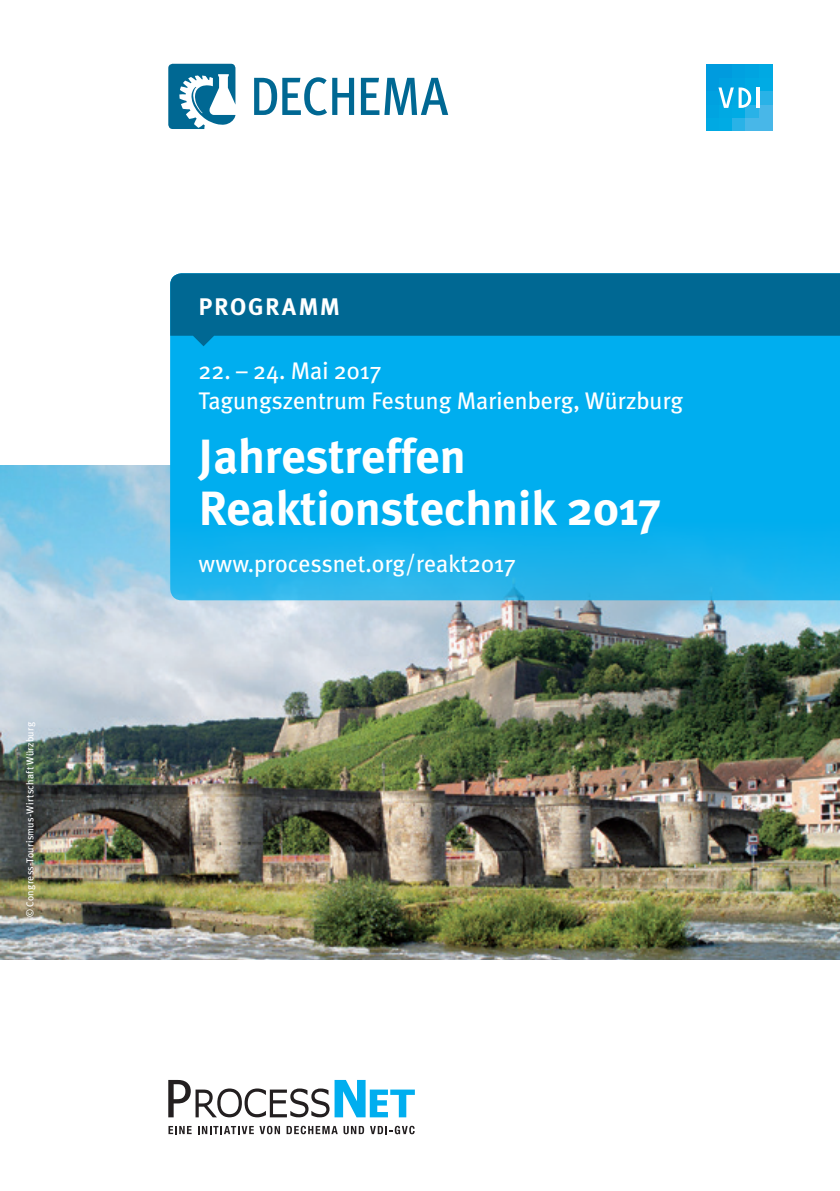
<style>
.page{position:relative;width:840px;height:1191px;background:#fff}
.page>*{position:absolute;margin:0;border:0;box-sizing:border-box;transform-origin:0 0}
.t1{font:700 48px/52px "Meta Plus";color:#fff}
.t2{font:24px/30px "Meta Plus";color:#fff}
.t3{font:700 24px "Meta Plus";letter-spacing:.065em;color:#fff}
.t4{font:10px "Meta Plus";letter-spacing:.025em;color:#fff}
</style>
<div class="page">
<img style="left:0;top:465px;width:839px;height:494px">
<svg style="left:170px;top:346px;width:669px;height:254px;background:#08afee"></svg>
<svg style="left:170px;top:273px;width:669px;height:73px;background:#0072a0"></svg>
<svg style="left:168px;top:64px;width:67px;height:65px"></svg>
<svg style="left:361px;top:78px;width:87px;height:37px"></svg>
<svg style="left:254px;top:77px;width:100px;height:38px"></svg>
<div style="left:705px;top:118px;width:13px;height:13px;background:#00a9e3"></div>
<div style="left:718px;top:118px;width:14px;height:13px;background:#00abe4"></div>
<div style="left:732px;top:118px;width:13px;height:13px;background:#29b2e7"></div>
<div style="left:745px;top:118px;width:13px;height:13px;background:#48b7e8"></div>
<div style="left:758px;top:118px;width:13px;height:13px;background:#48b7e8"></div>
<div style="left:705px;top:104px;width:13px;height:14px;background:#00a4e1"></div>
<div style="left:718px;top:104px;width:14px;height:14px;background:#00a9e3"></div>
<div style="left:732px;top:104px;width:13px;height:14px;background:#00abe4"></div>
<div style="left:745px;top:104px;width:13px;height:14px;background:#29b2e7"></div>
<div style="left:758px;top:104px;width:13px;height:14px;background:#48b7e8"></div>
<div style="left:705px;top:91px;width:13px;height:13px;background:#00a1e0"></div>
<svg style="left:750px;top:91px;width:5px;height:13px"></svg>
<div style="left:758px;top:91px;width:13px;height:13px;background:#29b2e7"></div>
<div style="left:705px;top:78px;width:13px;height:13px;background:#009bde"></div>
<div style="left:718px;top:78px;width:14px;height:13px;background:#00a1e0"></div>
<div style="left:732px;top:78px;width:13px;height:13px;background:#00a4e1"></div>
<div style="left:745px;top:78px;width:13px;height:13px;background:#00a9e3"></div>
<div style="left:758px;top:78px;width:13px;height:13px;background:#00abe4"></div>
<div style="left:705px;top:65px;width:13px;height:13px;background:#009bde"></div>
<div style="left:718px;top:65px;width:14px;height:13px;background:#009bde"></div>
<div style="left:732px;top:65px;width:13px;height:13px;background:#00a1e0"></div>
<div style="left:745px;top:65px;width:13px;height:13px;background:#00a4e1"></div>
<svg style="left:718px;top:87px;width:32px;height:21px"></svg>
<svg style="left:755px;top:87px;width:4px;height:21px"></svg>
<div style="left:758px;top:65px;width:13px;height:13px;background:#00a9e3"></div>
<svg style="left:168px;top:1080px;width:246px;height:37px"></svg>
<svg style="left:168px;top:1126px;width:23px;height:8px"></svg>
<svg style="left:198px;top:1126px;width:82px;height:8px"></svg>
<svg style="left:286px;top:1125px;width:51px;height:9px"></svg>
<svg style="left:343px;top:1126px;width:21px;height:8px"></svg>
<svg style="left:370px;top:1125px;width:44px;height:9px"></svg>
<p class="t4" style="left:24px;top:917px;width:196px;rotate:-90deg">© Congress-Tourismus-Wirtschaft Würzburg</p>
<p class="t3" style="left:198px;top:293px;width:143px">PROGRAMM</p>
<p class="t2" style="left:198px;top:355px;width:485px">22. – 24. Mai 2017<br>Tagungszentrum Festung Marienberg, Würzburg</p>
<h1 class="t1" style="left:198px;top:430px;width:463px">Jahrestreffen<br>Reaktionstechnik 2017</h1>
<p class="t2" style="left:198px;top:548px;width:319px">www.processnet.org/reakt2017</p>
</div>
